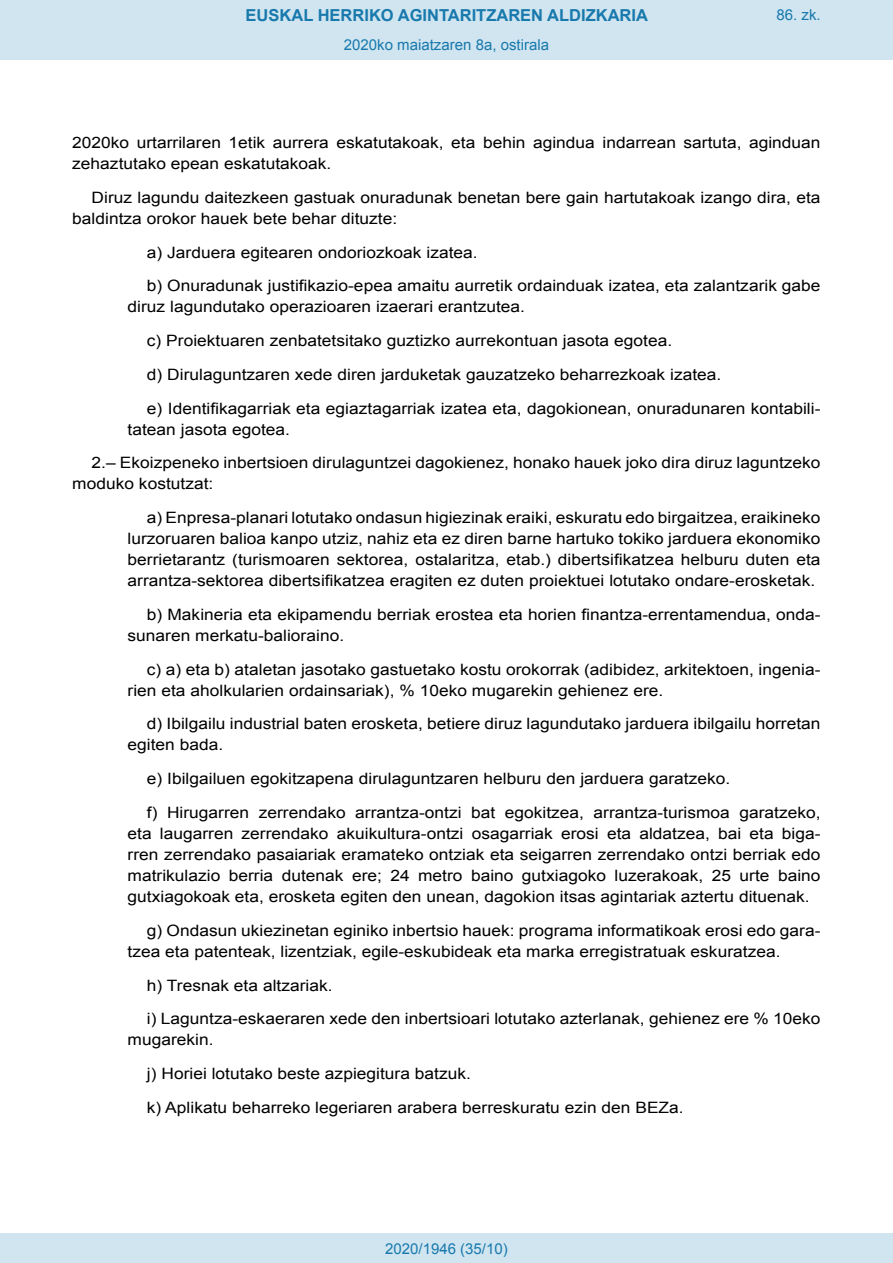
<style>
.page{position:relative;width:893px;height:1263px;background:#fff}
.page>*{position:absolute;margin:0;border:0;box-sizing:border-box;transform-origin:0 0}
.t1{font:700 16.5px "Arial";color:#1879ad}
.BOPVDetalle1{font:15.6px/21px "Arial";color:#000;scale:1.11 1}
.BOPVDetalle{font:15.6px/21px "Arial";color:#000;scale:1.11 1}
.Paginacion_Centro{font:15px "Arial";color:#1879ad}
</style>
<div class="page">
<div style="left:0;top:0;width:893px;height:60px;background:#d0e5f0"></div>
<div style="left:0;top:1233px;width:893px;height:30px;background:#d0e5f0"></div>
<p class="t1" style="left:246px;top:4px;width:404px">EUSKAL HERRIKO AGINTARITZAREN ALDIZKARIA</p>
<p class="Paginacion_Centro" style="left:344px;top:35px;width:207px">2020ko maiatzaren 8a, ostirala</p>
<p class="Paginacion_Centro" style="left:776px;top:5px;width:46px">86. zk.</p>
<p class="BOPVDetalle" style="left:72px;top:132px;width:676px">2020ko urtarrilaren 1etik aurrera eskatutakoak, eta behin agindua indarrean sartuta, aginduan zehaztutako epean eskatutakoak.</p>
<p class="BOPVDetalle" style="left:72px;top:187px;width:675px;text-indent:19px">Diruz lagundu daitezkeen gastuak onuradunak benetan bere gain hartutakoak izango dira, eta baldintza orokor hauek bete behar dituzte:</p>
<p class="BOPVDetalle1" style="left:147px;top:242px;width:299px">a) Jarduera egitearen ondoriozkoak izatea.</p>
<p class="BOPVDetalle1" style="left:128px;top:276px;width:626px;text-indent:19px">b) Onuradunak justifikazio-epea amaitu aurretik ordainduak izatea, eta zalantzarik gabe diruz lagundutako operazioaren izaerari erantzutea.</p>
<p class="BOPVDetalle1" style="left:147px;top:330px;width:475px">c) Proiektuaren zenbatetsitako guztizko aurrekontuan jasota egotea.</p>
<p class="BOPVDetalle1" style="left:147px;top:364px;width:519px">d) Dirulaguntzaren xede diren jarduketak gauzatzeko beharrezkoak izatea.</p>
<p class="BOPVDetalle1" style="left:128px;top:398px;width:626px;text-indent:19px">e) Identifikagarriak eta egiaztagarriak izatea eta, dagokionean, onuradunaren kontabili&shy;tatean jasota egotea.</p>
<p class="BOPVDetalle" style="left:72px;top:453px;width:676px;text-indent:19px">2.– Ekoizpeneko inbertsioen dirulaguntzei dagokienez, honako hauek joko dira diruz laguntzeko moduko kostutzat:</p>
<p class="BOPVDetalle1" style="left:128px;top:507px;width:626px;text-align:justify;text-indent:19px">a) Enpresa-planari lotutako ondasun higiezinak eraiki, eskuratu edo birgaitzea, eraikineko lurzoruaren balioa kanpo utziz, nahiz eta ez diren barne hartuko tokiko jarduera ekonomiko berrietarantz (turismoaren sektorea, ostalaritza, etab.) dibertsifikatzea helburu duten eta arrantza-sektorea dibertsifikatzea eragiten ez duten proiektuei lotutako ondare-erosketak.</p>
<p class="BOPVDetalle1" style="left:128px;top:604px;width:626px;text-indent:19px">b) Makineria eta ekipamendu berriak erostea eta horien finantza-errentamendua, onda&shy;sunaren merkatu-balioraino.</p>
<p class="BOPVDetalle1" style="left:128px;top:659px;width:626px;text-indent:19px">c) a) eta b) ataletan jasotako gastuetako kostu orokorrak (adibidez, arkitektoen, ingenia&shy;rien eta aholkularien ordainsariak), % 10eko mugarekin gehienez ere.</p>
<p class="BOPVDetalle1" style="left:128px;top:714px;width:626px;text-indent:19px">d) Ibilgailu industrial baten erosketa, betiere diruz lagundutako jarduera ibilgailu horretan egiten bada.</p>
<p class="BOPVDetalle1" style="left:147px;top:768px;width:527px">e) Ibilgailuen egokitzapena dirulaguntzaren helburu den jarduera garatzeko.</p>
<p class="BOPVDetalle1" style="left:128px;top:802px;width:626px;text-align:justify;text-indent:19px">f) Hirugarren zerrendako arrantza-ontzi bat egokitzea, arrantza-turismoa garatzeko, eta laugarren zerrendako akuikultura-ontzi osagarriak erosi eta aldatzea, bai eta biga&shy;rren zerrendako pasaiariak eramateko ontziak eta seigarren zerrendako ontzi berriak edo matrikulazio berria dutenak ere; 24 metro baino gutxiagoko luzerakoak, 25 urte baino gutxiagokoak eta, erosketa egiten den unean, dagokion itsas agintariak aztertu dituenak.</p>
<p class="BOPVDetalle1" style="left:128px;top:920px;width:626px;text-indent:19px">g) Ondasun ukiezinetan eginiko inbertsio hauek: programa informatikoak erosi edo gara&shy;tzea eta patenteak, lizentziak, egile-eskubideak eta marka erregistratuak eskuratzea.</p>
<p class="BOPVDetalle1" style="left:147px;top:975px;width:169px">h) Tresnak eta altzariak.</p>
<p class="BOPVDetalle1" style="left:128px;top:1008px;width:626px;text-indent:19px">i) Laguntza-eskaeraren xede den inbertsioari lotutako azterlanak, gehienez ere % 10eko mugarekin.</p>
<p class="BOPVDetalle1" style="left:147px;top:1063px;width:293px">j) Horiei lotutako beste azpiegitura batzuk.</p>
<p class="BOPVDetalle1" style="left:147px;top:1097px;width:485px">k) Aplikatu beharreko legeriaren arabera berreskuratu ezin den BEZa.</p>
<p class="Paginacion_Centro" style="left:385px;top:1238px;width:124px">2020/1946 (35/10)</p>
</div>
